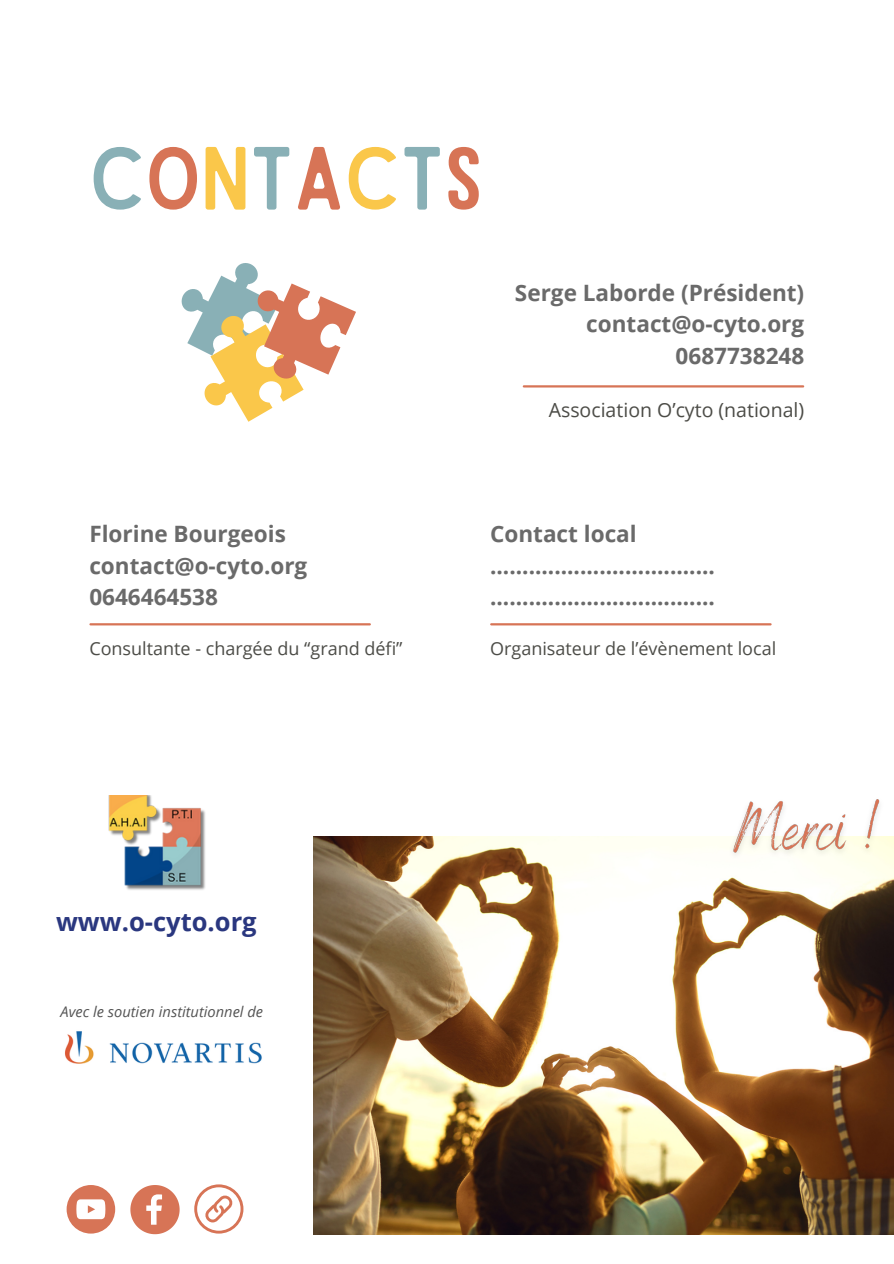
<style>
.page{position:relative;width:894px;height:1264px;background:#fff}
.page>*{position:absolute;margin:0;border:0;box-sizing:border-box;transform-origin:0 0}
.t1{font:85.5px "Sailors";color:#89b0b6}
.t2{font:700 25.5px "Open Sans";color:#2a377f}
.t3{font:700 22.5px/31.5px "Open Sans";color:#6a6a6a}
.t4{font:19.5px "Open Sans";color:#4c4c47}
.t5{font:18px "Open Sans";color:#4c4c47}
.t6{font:italic 14.7px "Open Sans";color:#545454}
.s1{color:#d77456}
.s2{color:#fac74a}
</style>
<div class="page">
<hr style="left:523px;top:385px;width:279px;height:2px;background:#d77456">
<hr style="left:90px;top:623px;width:280px;height:2px;background:#d77456">
<img style="left:313px;top:836px;width:580px;height:398px">
<img style="left:108px;top:795px;width:97px;height:95px">
<svg style="left:181px;top:263px;width:174px;height:159px"></svg>
<svg style="left:67px;top:1185px;width:48px;height:48px"></svg>
<svg style="left:130px;top:1185px;width:49px;height:49px"></svg>
<svg style="left:194px;top:1184px;width:49px;height:49px"></svg>
<img style="left:721px;top:799px;width:169px;height:89px">
<img style="left:65px;top:1031px;width:197px;height:33px">
<hr style="left:491px;top:623px;width:279px;height:2px;background:#d77456">
<h1 class="t1" style="left:89px;top:147px;width:395px">C<span class="s1">O</span><span class="s2">N</span>T<span class="s1">A</span><span class="s2">C</span>T<span class="s1">S</span></h1>
<p class="t3" style="left:515px;top:276px;width:291px;text-align:right">Serge Laborde (Président) contact@o-cyto.org<br>0687738248</p>
<p class="t4" style="left:548px;top:396px;width:257px">Association O’cyto (national)</p>
<p class="t3" style="left:89px;top:517px;width:219px">Florine Bourgeois contact@o-cyto.org<br>0646464538</p>
<p class="t5" style="left:89px;top:636px;width:314px">Consultante - chargée du “grand défi”</p>
<p class="t3" style="left:490px;top:517px;width:226px">Contact local ................................... ...................................</p>
<p class="t5" style="left:490px;top:636px;width:287px">Organisateur de l’évènement local</p>
<p class="t2" style="left:56px;top:904px;width:202px">www.o-cyto.org</p>
<p class="t6" style="left:61px;top:1001px;width:204px">Avec le soutien institutionnel de</p>
</div>
